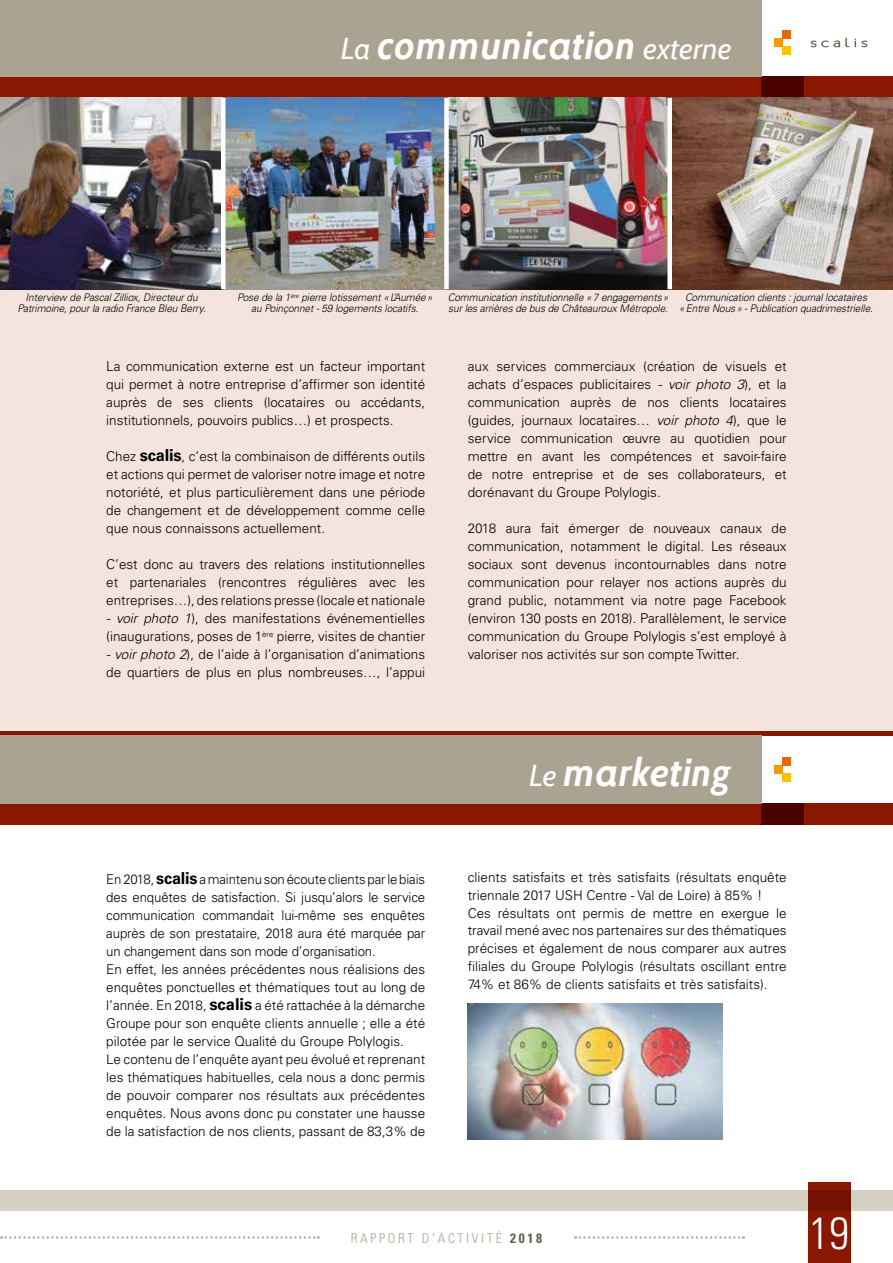
<style>
.page{position:relative;width:893px;height:1263px;background:#fff}
.page>*{position:absolute;margin:0;border:0;box-sizing:border-box;transform-origin:0 0}
.t1{font:300 condensed 45px "Univers LT Std";color:#fff}
.t2{font:italic 700 39px "Cabin";color:#fff}
.t3{font:300 13.5px/18px "Univers LT Std";color:#000;text-align:justify}
.t4{font:300 condensed 13.5px "Univers LT Std";letter-spacing:.2em;color:#aaa392}
.t5{font:italic 300 10.5px/10.5px "Univers LT Std";letter-spacing:-.01em;color:#000;text-align:center;scale:.96 1}
.s1{font-weight:400;font-size:30px}
.s2{font-weight:700;font-size:16.5px}
.s3{font-style:italic}
.s4{font-weight:700;color:#69614e}
</style>
<div class="page">
<div style="left:0;top:289px;width:893px;height:442px;background:#f4e4dd"></div>
<div style="left:0;top:1191px;width:893px;height:21px;background:#d6d1c7"></div>
<svg style="left:1px;top:1236px;width:318px;height:2px"></svg>
<svg style="left:575px;top:1236px;width:169px;height:2px"></svg>
<svg style="left:808px;top:1182px;width:42px;height:81px;background:#841501"></svg>
<div style="left:0;top:77px;width:893px;height:21px;background:#8a1702"></div>
<div style="left:761px;top:77px;width:43px;height:21px;background:#4a0200"></div>
<div style="left:774px;top:38px;width:8px;height:9px;background:#f4990a"></div>
<div style="left:782px;top:47px;width:8px;height:8px;background:#fbc403"></div>
<div style="left:782px;top:30px;width:8px;height:8px;background:#e4680d"></div>
<svg style="left:810px;top:38px;width:57px;height:10px"></svg>
<div style="left:0;top:0;width:761px;height:77px;background:#aaa392"></div>
<img style="left:0;top:98px;width:893px;height:191px">
<hr style="left:221px;top:98px;width:4px;height:191px;background:#fff">
<div style="left:444px;top:98px;width:5px;height:191px;background:#fff"></div>
<div style="left:667px;top:98px;width:5px;height:191px;background:#fff"></div>
<div style="left:0;top:731px;width:893px;height:5px;background:#8a1702"></div>
<div style="left:0;top:804px;width:893px;height:21px;background:#8a1702"></div>
<div style="left:761px;top:804px;width:43px;height:21px;background:#4a0200"></div>
<div style="left:774px;top:765px;width:8px;height:9px;background:#f4990a"></div>
<div style="left:782px;top:774px;width:8px;height:8px;background:#fbc403"></div>
<div style="left:782px;top:757px;width:8px;height:9px;background:#e4680d"></div>
<div style="left:0;top:736px;width:761px;height:68px;background:#aaa392"></div>
<img style="left:468px;top:1003px;width:255px;height:137px">
<h2 class="t2" style="left:341px;top:22px;width:392px"><span class="s1">La</span> communication <span class="s1">externe</span></h2>
<p class="t5" style="left:17px;top:292px;width:198px">Interview de Pascal Zilliox, Directeur du<br>Patrimoine, pour la radio France Bleu Berry.</p>
<p class="t5" style="left:237px;top:292px;width:205px">Pose de la 1<sup>ère</sup> pierre lotissement «L’Aumée» au Poinçonnet - 59 logements locatifs.</p>
<p class="t5" style="left:448px;top:292px;width:231px;text-align:left">Communication institutionnelle «7 engagements» sur les arrières de bus de Châteauroux Métropole.</p>
<p class="t5" style="left:679px;top:292px;width:203px">Communication clients : journal locataires «Entre Nous» - Publication quadrimestrielle.</p>
<p class="t3" style="left:106px;top:357px;width:320px">La communication externe est un facteur important qui permet à notre entreprise d’affirmer son identité auprès de ses clients (locataires ou accédants, institutionnels, pouvoirs publics…) et prospects.</p>
<p class="t3" style="left:106px;top:447px;width:320px">Chez <span class="s2">scalis</span>, c’est la combinaison de différents outils et actions qui permet de valoriser notre image et notre notoriété, et plus particulièrement dans une période de changement et de développement comme celle que nous connaissons actuellement.</p>
<p class="t3" style="left:106px;top:555px;width:320px">C’est donc au travers des relations institutionnelles et partenariales (rencontres régulières avec les entreprises…), des relations presse (locale et nationale</p>
<p class="t3" style="left:106px;top:609px;width:320px"><span class="s3">- voir photo 1</span>), des manifestations événementielles (inaugurations, poses de 1<sup>ère</sup> pierre, visites de chantier</p>
<p class="t3" style="left:106px;top:645px;width:320px"><span class="s3">- voir photo 2</span>), de l’aide à l’organisation d’animations de quartiers de plus en plus nombreuses…, l’appui</p>
<p class="t3" style="left:468px;top:357px;width:320px">aux services commerciaux (création de visuels et achats d’espaces publicitaires <span class="s3">- voir photo 3</span>), et la communication auprès de nos clients locataires (guides, journaux locataires… <span class="s3">voir photo 4</span>), que le service communication œuvre au quotidien pour mettre en avant les compétences et savoir-faire de notre entreprise et de ses collaborateurs, et dorénavant du Groupe Polylogis.</p>
<p class="t3" style="left:468px;top:519px;width:320px">2018 aura fait émerger de nouveaux canaux de communication, notamment le digital. Les réseaux sociaux sont devenus incontournables dans notre communication pour relayer nos actions auprès du grand public, notamment via notre page Facebook (environ 130 posts en 2018). Parallèlement, le service communication du Groupe Polylogis s’est employé à valoriser nos activités sur son compte Twitter.</p>
<h2 class="t2" style="left:529px;top:749px;width:204px"><span class="s1">Le</span> marketing</h2>
<p class="t3" style="left:106px;top:870px;width:320px;text-align:left">En 2018, <span class="s2">scalis</span> a maintenu son écoute clients par le biais des enquêtes de satisfaction. Si jusqu’alors le service communication commandait lui-même ses enquêtes auprès de son prestataire, 2018 aura été marquée par un changement dans son mode d’organisation.<br>En effet, les années précédentes nous réalisions des enquêtes ponctuelles et thématiques tout au long de l’année. En 2018, <span class="s2">scalis</span> a été rattachée à la démarche Groupe pour son enquête clients annuelle ; elle a été pilotée par le service Qualité du Groupe Polylogis.<br>Le contenu de l’enquête ayant peu évolué et reprenant les thématiques habituelles, cela nous a donc permis de pouvoir comparer nos résultats aux précédentes enquêtes. Nous avons donc pu constater une hausse de la satisfaction de nos clients, passant de 83,3% de</p>
<p class="t3" style="left:468px;top:868px;width:320px;text-align:left">clients satisfaits et très satisfaits (résultats enquête triennale 2017 USH Centre - Val de Loire) à 85% !<br>Ces résultats ont permis de mettre en exergue le travail mené avec nos partenaires sur des thématiques précises et également de nous comparer aux autres filiales du Groupe Polylogis (résultats oscillant entre 74% et 86% de clients satisfaits et très satisfaits).</p>
<p class="t4" style="left:351px;top:1230px;width:193px">RAPPORT D’ACTIVITÉ <span class="s4">2018</span></p>
<h1 class="t1" style="left:809px;top:1206px;width:41px">19</h1>
</div>
